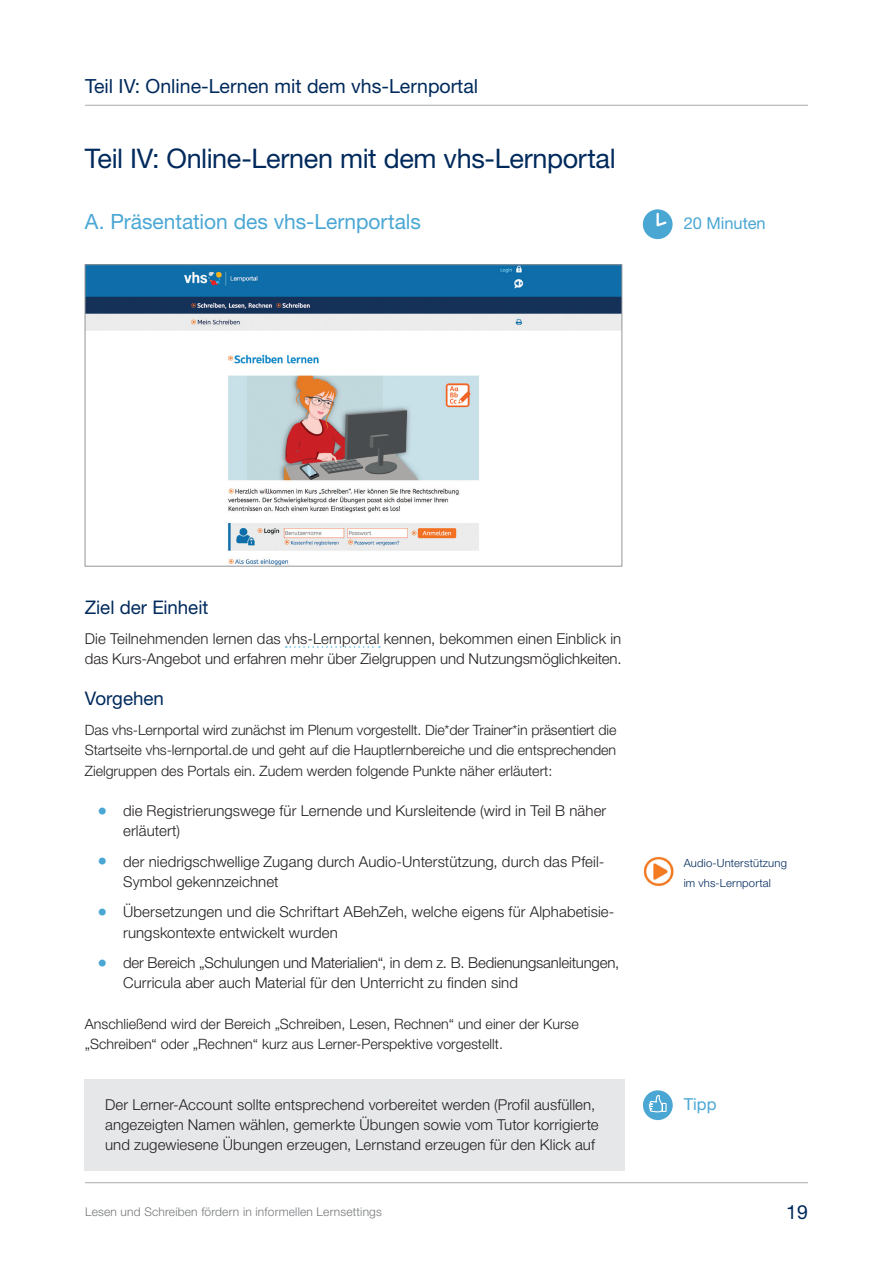
<style>
.page{position:relative;width:893px;height:1263px;background:#fff}
.page>*{position:absolute;margin:0;border:0;box-sizing:border-box;transform-origin:0 0}
.t1{font:27px "Helvetica Neue LT Std";letter-spacing:-.015em;color:#002a5c}
.t2{font:21px "Helvetica Neue LT Std";color:#4aa7d4}
.t3{font:19.5px "Helvetica Neue LT Std";color:#002a5c}
.t4{font:18.75px "Helvetica Neue LT Std";letter-spacing:-.005em;color:#002a5c}
.t5{font:16.5px "Helvetica Neue LT Std";letter-spacing:-.005em;color:#4aa7d4}
.t6{font:300 15px/20.2px "Helvetica Neue LT Std";letter-spacing:.005em;color:#231f20}
.t7{font:300 14.25px/20.2px "Helvetica Neue LT Std";color:#231f20;text-align:justify}
.t8{font:300 12px "Helvetica Neue LT Std";letter-spacing:.015em;color:#76787b}
.t9{font:300 11.25px/20.2px "Helvetica Neue LT Std";letter-spacing:.015em;color:#002a5c}
.s1{font-weight:500;font-size:19.5px;color:#4aa7d4}
</style>
<div class="page">
<hr style="left:85px;top:105px;width:723px;height:1px;background:#a8a9ad">
<hr style="left:85px;top:1182px;width:723px;height:1px;background:#a8a9ad">
<svg style="left:286px;top:646px;width:94px;height:2px"></svg>
<div style="left:85px;top:1079px;width:540px;height:91px;background:#e6e7e9"></div>
<div style="left:644px;top:210px;width:27px;height:28px;background:#4aa7d4;border-radius:50%"></div>
<div style="left:643px;top:209px;width:30px;height:30px;border:2px solid #4aa7d4;border-radius:50%"></div>
<svg style="left:656px;top:212px;width:12px;height:15px"></svg>
<img style="left:643px;top:856px;width:31px;height:30px">
<div style="left:643px;top:1090px;width:30px;height:30px;background:#4aa7d4;border:2px solid #4aa7d4;border-radius:50%"></div>
<svg style="left:648px;top:1094px;width:19px;height:19px"></svg>
<img style="left:87px;top:266px;width:533px;height:298px">
<div style="left:85px;top:264px;width:537px;height:302px;border:1px solid #939598"></div>
<h3 class="t3" style="left:85px;top:74px;width:395px">Teil IV: Online-Lernen mit dem vhs-Lernportal</h3>
<h1 class="t1" style="left:85px;top:142px;width:532px">Teil IV: Online-Lernen mit dem vhs-Lernportal</h1>
<h2 class="t2" style="left:85px;top:208px;width:338px">A. Präsentation des vhs-Lernportals</h2>
<p class="t5" style="left:684px;top:213px;width:84px">20 Minuten</p>
<p class="t4" style="left:85px;top:595px;width:125px">Ziel der Einheit</p>
<p class="t6" style="left:85px;top:628px;width:538px">Die Teilnehmenden lernen das vhs-Lernportal kennen, bekommen einen Einblick in das Kurs-Angebot und erfahren mehr über Zielgruppen und Nutzungsmöglichkeiten.</p>
<p class="t4" style="left:85px;top:686px;width:81px">Vorgehen</p>
<p class="t7" style="left:85px;top:720px;width:533px">Das vhs-Lernportal wird zunächst im Plenum vorgestellt. Die*der Trainer*in präsentiert die Startseite vhs-lernportal.de und geht auf die Hauptlernbereiche und die entsprechenden Zielgruppen des Portals ein. Zudem werden folgende Punkte näher erläutert:</p>
<p class="t6" style="left:123px;top:800px;width:485px;text-indent:-26px"><span class="s1">•</span> die Registrierungswege für Lernende und Kursleitende (wird in Teil B näher erläutert)</p>
<p class="t6" style="left:123px;top:851px;width:483px;text-indent:-26px"><span class="s1">•</span> der niedrigschwellige Zugang durch Audio-Unterstützung, durch das Pfeil-<br>Symbol gekennzeichnet</p>
<p class="t6" style="left:123px;top:902px;width:493px;text-indent:-26px"><span class="s1">•</span> Übersetzungen und die Schriftart ABehZeh, welche eigens für Alphabetisie&shy;rungskontexte entwickelt wurden</p>
<p class="t6" style="left:123px;top:952px;width:498px;text-indent:-26px"><span class="s1">•</span> der Bereich „Schulungen und Materialien“, in dem z. B. Bedienungsanleitungen,<br>Curricula aber auch Material für den Unterricht zu finden sind</p>
<p class="t7" style="left:85px;top:1013px;width:495px">Anschließend wird der Bereich „Schreiben, Lesen, Rechnen“ und einer der Kurse „Schreiben“ oder „Rechnen“ kurz aus Lerner-Perspektive vorgestellt.</p>
<p class="t6" style="left:105px;top:1094px;width:495px">Der Lerner-Account sollte entsprechend vorbereitet werden (Profil ausfüllen, angezeigten Namen wählen, gemerkte Übungen sowie vom Tutor korrigierte und zugewiesene Übungen erzeugen, Lernstand erzeugen für den Klick auf</p>
<p class="t9" style="left:684px;top:852px;width:105px">Audio-Unterstützung im vhs-Lernportal</p>
<p class="t5" style="left:684px;top:1094px;width:34px">Tipp</p>
<p class="t8" style="left:85px;top:1204px;width:298px">Lesen und Schreiben fördern in informellen Lernsettings</p>
<h3 class="t3" style="left:786px;top:1200px;width:23px">19</h3>
</div>
